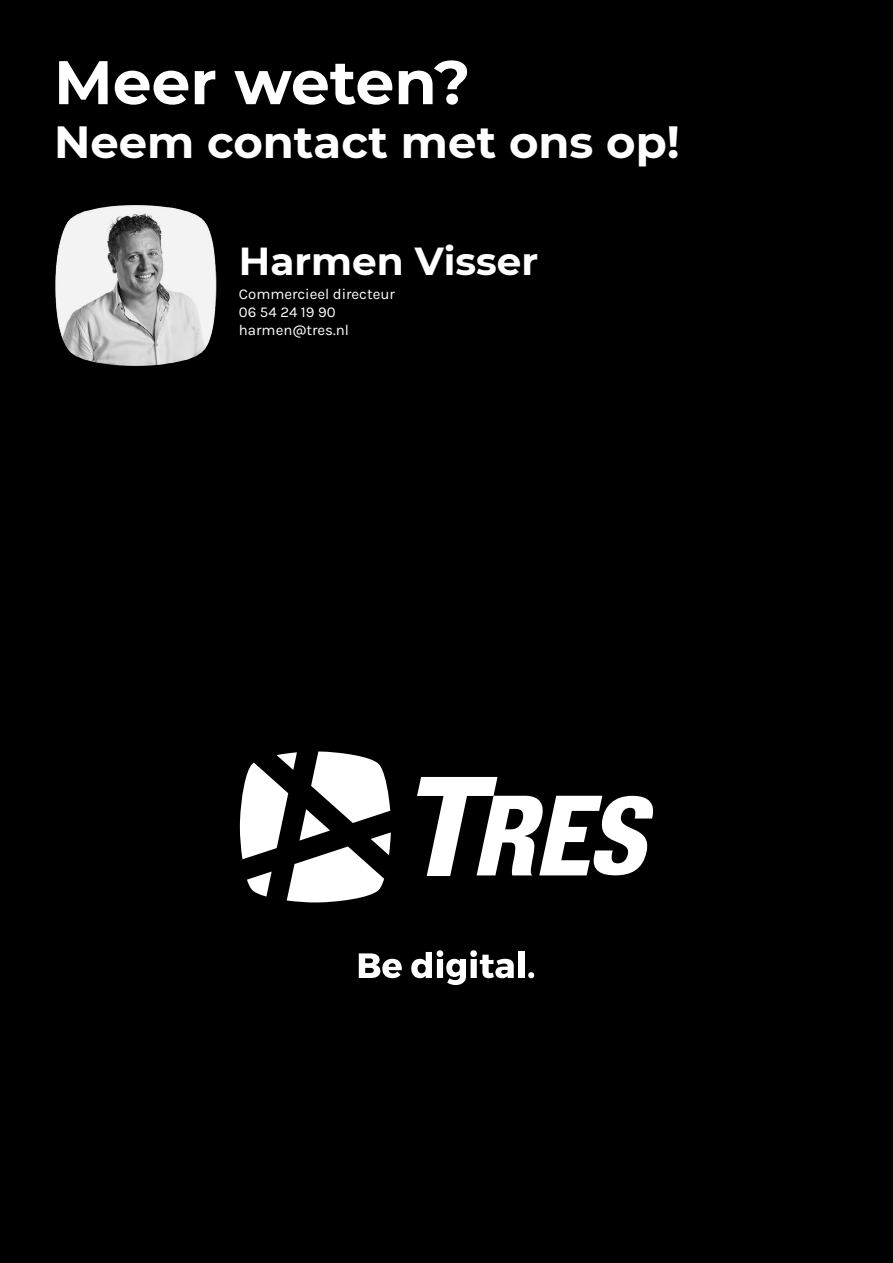
<style>
.page{position:relative;width:893px;height:1263px;background:#000}
.page>*{position:absolute;margin:0;border:0;box-sizing:border-box;transform-origin:0 0}
.t1{font:700 61.5px "Montserrat";color:#fff}
.t2{font:700 45px "Montserrat";color:#fff}
.t3{font:700 39px "Montserrat";color:#fff}
.t4{font:15px/18px "Karla";color:#fff}
</style>
<div class="page">
<svg style="left:417px;top:777px;width:236px;height:99px"></svg>
<svg style="left:240px;top:751px;width:151px;height:151px"></svg>
<svg style="left:359px;top:953px;width:43px;height:25px"></svg>
<svg style="left:411px;top:950px;width:103px;height:35px"></svg>
<div style="left:518px;top:952px;width:6px;height:26px;background:#fff"></div>
<svg style="left:528px;top:972px;width:6px;height:6px"></svg>
<img style="left:55px;top:205px;width:162px;height:161px">
<h1 class="t1" style="left:54px;top:38px;width:418px">Meer weten?</h1>
<h2 class="t2" style="left:54px;top:110px;width:627px">Neem contact met ons op!</h2>
<h3 class="t3" style="left:239px;top:233px;width:301px">Harmen Visser</h3>
<p class="t4" style="left:239px;top:285px;width:157px">Commercieel directeur<br>06 54 24 19 90 harmen@tres.nl</p>
</div>
